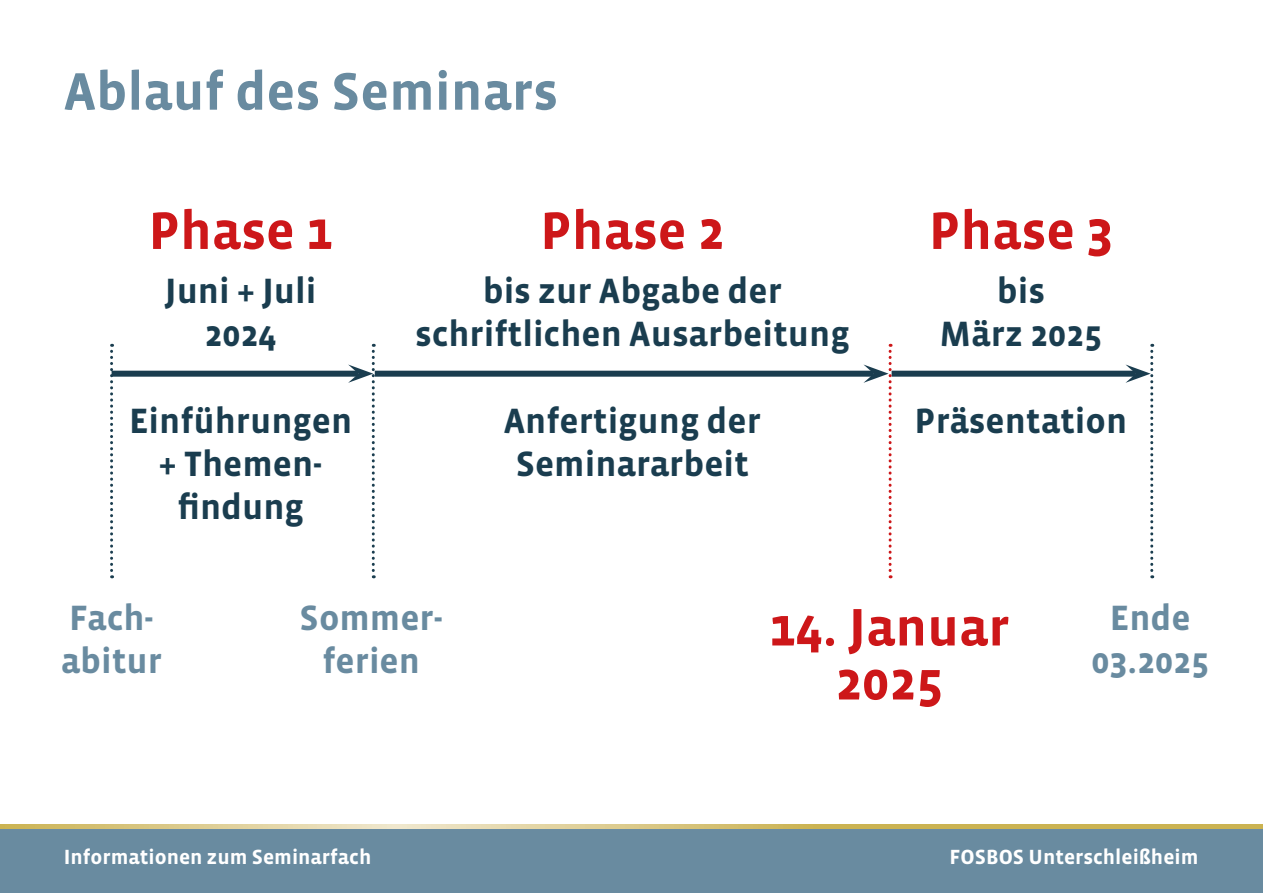
<style>
.page{position:relative;width:1263px;height:893px;background:#fff}
.page>*{position:absolute;margin:0;border:0;box-sizing:border-box;transform-origin:0 0}
.t1{font:700 54px/54px "Vista Sans OTCE";color:#cd1719;text-align:center}
.t2{font:700 54px "Vista Sans OTCE";color:#698ba0}
.t3{font:700 36px/43.2px "Vista Sans OTCE";color:#1a3d4f;text-align:center}
.t4{font:700 36px/43.2px "Vista Sans OTCE";color:#698ba0;text-align:center}
.t5{font:700 21px "Vista Sans OTCE";color:#fff}
</style>
<div class="page">
<svg style="left:0;top:825px;width:1263px;height:4px;background:#d6c37a"></svg>
<div style="left:0;top:829px;width:1263px;height:64px;background:#698ba0"></div>
<div style="left:112px;top:371px;width:246px;height:6px;background:#1a3d4f"></div>
<div style="left:375px;top:371px;width:499px;height:6px;background:#1a3d4f"></div>
<div style="left:892px;top:371px;width:244px;height:6px;background:#1a3d4f"></div>
<svg style="left:110px;top:344px;width:3px;height:234px"></svg>
<svg style="left:1125px;top:344px;width:28px;height:234px"></svg>
<svg style="left:348px;top:344px;width:27px;height:234px"></svg>
<svg style="left:863px;top:344px;width:29px;height:234px"></svg>
<h1 class="t2" style="left:64px;top:61px;width:496px">Ablauf des Seminars</h1>
<h1 class="t1" style="left:148px;top:203px;width:186px">Phase 1</h1>
<p class="t3" style="left:165px;top:269px;width:153px">Juni + Juli<br>2024</p>
<p class="t3" style="left:129px;top:399px;width:225px">Einführungen + Themen&shy;findung</p>
<h1 class="t1" style="left:540px;top:203px;width:186px">Phase 2</h1>
<p class="t3" style="left:415px;top:269px;width:436px">bis zur Abgabe der schriftlichen Ausarbeitung</p>
<p class="t3" style="left:504px;top:399px;width:259px">Anfertigung der<br>Seminararbeit</p>
<h1 class="t1" style="left:929px;top:203px;width:186px">Phase 3</h1>
<p class="t3" style="left:940px;top:269px;width:164px">bis<br>März 2025</p>
<p class="t3" style="left:915px;top:399px;width:214px">Präsentation</p>
<p class="t4" style="left:61px;top:596px;width:103px;text-align:left">Fach&shy;abitur</p>
<p class="t4" style="left:300px;top:596px;width:145px">Sommer&shy;ferien</p>
<h1 class="t1" style="left:769px;top:600px;width:242px">14. Januar<br>2025</h1>
<p class="t4" style="left:1091px;top:596px;width:119px">Ende<br>03.2025</p>
<p class="t5" style="left:64px;top:845px;width:309px">Informationen zum Seminarfach</p>
<p class="t5" style="left:949px;top:845px;width:250px">FOSBOS Unterschleißheim</p>
</div>
